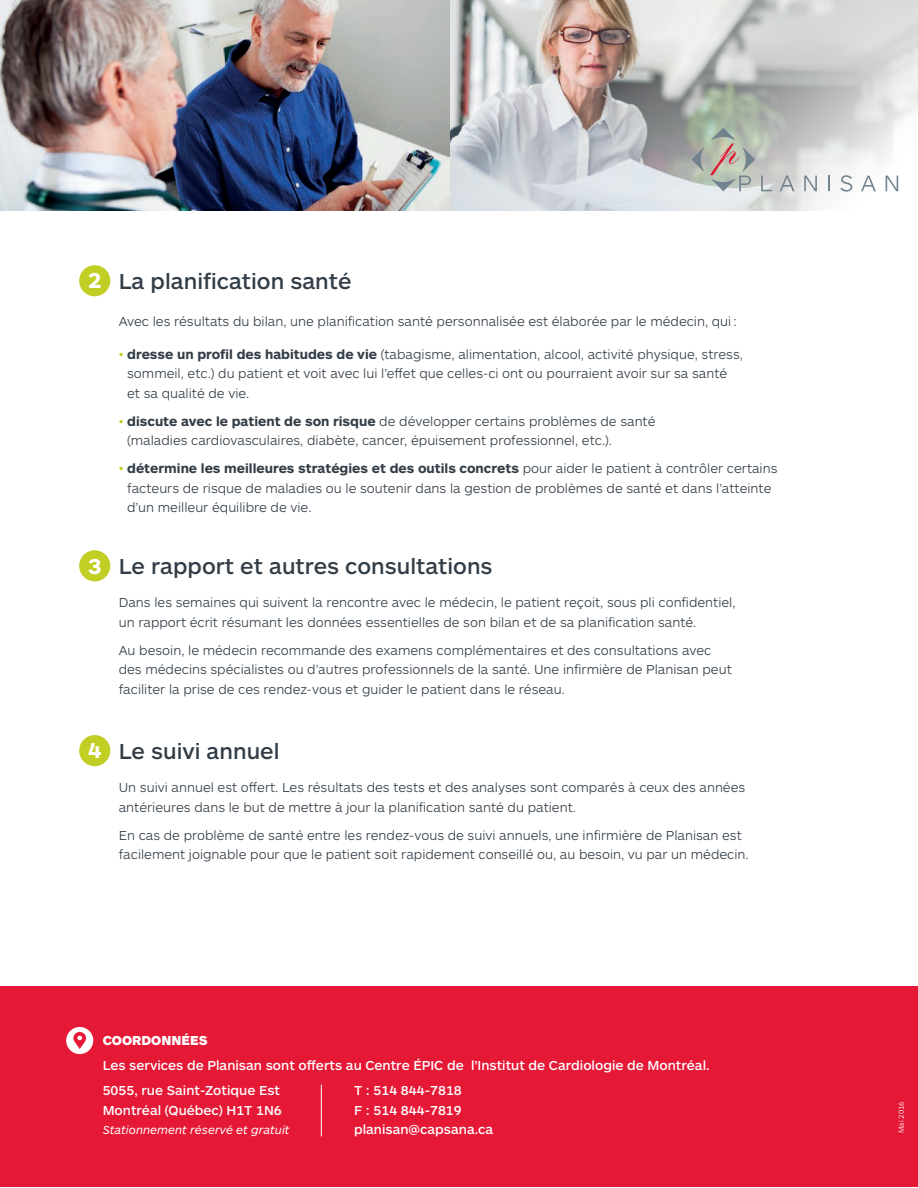
<style>
.page{position:relative;width:918px;height:1188px;background:#fff}
.page>*{position:absolute;margin:0;border:0;box-sizing:border-box;transform-origin:0 0}
.t1{font:500 22.5px "ARS Maquette Pro";color:#323d47}
.t2{font:700 22.35px "ARS Maquette Pro";color:#fff}
.t3{font:300 13.5px/19.5px "ARS Maquette Pro";color:#323d47}
.t4{font:500 13.5px/19.5px "ARS Maquette Pro";color:#fff}
.t5{font:900 13.5px "ARS Maquette Pro";color:#fff}
.t6{font:italic 12px "ARS Maquette Pro";color:#fff}
.t7{font:300 7.5px "ARS Maquette Pro";color:#fff}
.s1{color:#c1ce23}
.s2{font-weight:700}
</style>
<div class="page">
<img style="left:0;top:0;width:449px;height:210px">
<svg style="left:449px;top:0;width:469px;height:211px;background:#cac9c8"></svg>
<div style="left:0;top:987px;width:918px;height:200px;background:#e51836"></div>
<div style="left:79px;top:265px;width:31px;height:31px;background:#c1ce23;border-radius:50%"></div>
<div style="left:79px;top:550px;width:31px;height:31px;background:#c1ce23;border-radius:50%"></div>
<div style="left:79px;top:735px;width:31px;height:31px;background:#c1ce23;border-radius:50%"></div>
<div style="left:66px;top:1027px;width:27px;height:27px;background:#fff;border-radius:50%"></div>
<svg style="left:73px;top:1032px;width:13px;height:17px"></svg>
<hr style="left:321px;top:1085px;width:1px;height:51px;background:#fff">
<svg style="left:691px;top:147px;width:13px;height:24px"></svg>
<svg style="left:710px;top:128px;width:45px;height:63px;background:#b4b5ab"></svg>
<svg style="left:761px;top:176px;width:11px;height:15px"></svg>
<svg style="left:780px;top:176px;width:15px;height:15px"></svg>
<svg style="left:804px;top:176px;width:13px;height:15px"></svg>
<svg style="left:829px;top:176px;width:1px;height:15px"></svg>
<svg style="left:840px;top:175px;width:12px;height:17px"></svg>
<svg style="left:861px;top:176px;width:15px;height:15px"></svg>
<svg style="left:886px;top:176px;width:12px;height:15px"></svg>
<h2 class="t2" style="left:88px;top:266px;width:15px">2</h2>
<h2 class="t2" style="left:88px;top:551px;width:15px">3</h2>
<h1 class="t1" style="left:119px;top:266px;width:234px">La planification santé</h1>
<p class="t3" style="left:119px;top:311px;width:620px">Avec les résultats du bilan, une planification santé personnalisée est élaborée par le médecin, qui:</p>
<p class="t3" style="left:127px;top:344px;width:617px;text-indent:-8px"><span class="s1">•</span> <span class="s2">dresse un profil des habitudes de vie</span> (tabagisme, alimentation, alcool, activité physique, stress, sommeil, etc.) du patient et voit avec lui l’effet que celles-ci ont ou pourraient avoir sur sa santé et sa qualité de vie.</p>
<p class="t3" style="left:127px;top:411px;width:530px;text-indent:-8px"><span class="s1">•</span> <span class="s2">discute avec le patient de son risque</span> de développer certains problèmes de santé (maladies cardiovasculaires, diabète, cancer, épuisement professionnel, etc.).</p>
<p class="t3" style="left:127px;top:458px;width:652px;text-indent:-8px"><span class="s1">•</span> <span class="s2">détermine les meilleures stratégies et des outils concrets</span> pour aider le patient à contrôler certains facteurs de risque de maladies ou le soutenir dans la gestion de problèmes de santé et dans l’atteinte d’un meilleur équilibre de vie.</p>
<h1 class="t1" style="left:119px;top:551px;width:375px">Le rapport et autres consultations</h1>
<p class="t3" style="left:119px;top:592px;width:618px">Dans les semaines qui suivent la rencontre avec le médecin, le patient reçoit, sous pli confidentiel, un rapport écrit résumant les données essentielles de son bilan et de sa planification santé.</p>
<p class="t3" style="left:119px;top:640px;width:615px">Au besoin, le médecin recommande des examens complémentaires et des consultations avec des médecins spécialistes ou d’autres professionnels de la santé. Une infirmière de Planisan peut faciliter la prise de ces rendez-vous et guider le patient dans le réseau.</p>
<h2 class="t2" style="left:88px;top:736px;width:15px">4</h2>
<h1 class="t1" style="left:119px;top:736px;width:162px">Le suivi annuel</h1>
<p class="t3" style="left:119px;top:777px;width:628px">Un suivi annuel est offert. Les résultats des tests et des analyses sont comparés à ceux des années antérieures dans le but de mettre à jour la planification santé du patient.</p>
<p class="t3" style="left:119px;top:824px;width:631px">En cas de problème de santé entre les rendez-vous de suivi annuels, une infirmière de Planisan est facilement joignable pour que le patient soit rapidement conseillé ou, au besoin, vu par un médecin.</p>
<p class="t5" style="left:103px;top:1032px;width:106px">COORDONNÉES</p>
<p class="t4" style="left:103px;top:1055px;width:609px">Les services de Planisan sont offerts au Centre ÉPIC de l’Institut de Cardiologie de Montréal.</p>
<p class="t4" style="left:103px;top:1080px;width:181px">5055, rue Saint-Zotique Est<br>Montréal (Québec) H1T 1N6</p>
<p class="t6" style="left:103px;top:1122px;width:188px">Stationnement réservé et gratuit</p>
<p class="t4" style="left:354px;top:1080px;width:141px">T : 514 844-7818<br>F : 514 844-7819 planisan@capsana.ca</p>
<p class="t7" style="left:896px;top:1133px;width:33px;rotate:-90deg">Mai 2016</p>
</div>
